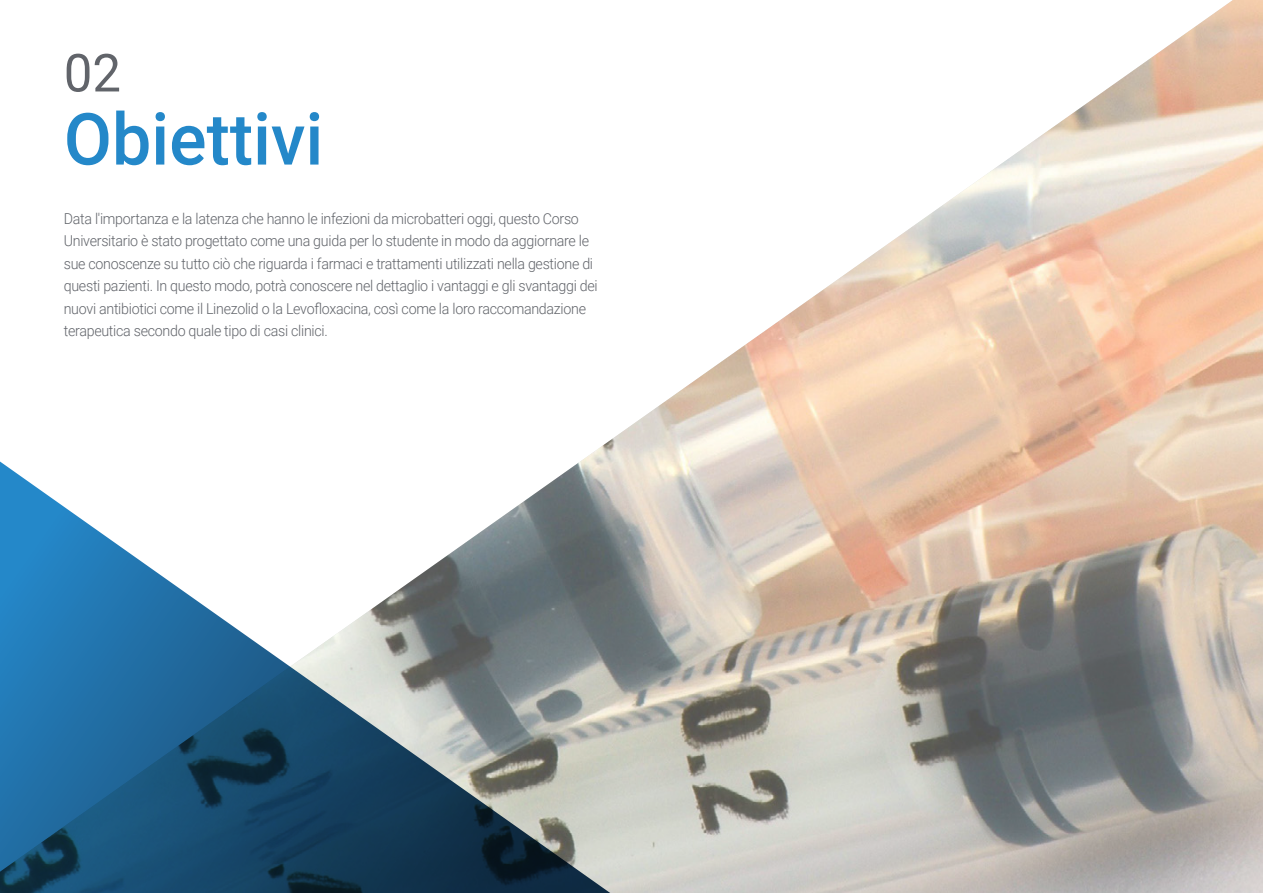
<style>
.page{position:relative;width:1263px;height:893px;background:#fff}
.page>*{position:absolute;margin:0;border:0;box-sizing:border-box;transform-origin:0 0}
.t1{font:500 72px "Roboto";color:#2488c9}
.t2{font:52.5px "Roboto";color:#61646a}
.t3{font:300 15px/22.5px "Roboto";letter-spacing:-.02em;color:#61646a;scale:.95 1}
</style>
<div class="page">
<img style="left:602px;top:0;width:661px;height:893px">
<svg style="left:0;top:446px;width:640px;height:447px"></svg>
<h2 class="t2" style="left:64px;top:36px;width:59px">02</h2>
<h1 class="t1" style="left:64px;top:89px;width:261px">Obiettivi</h1>
<p class="t3" style="left:64px;top:207px;width:563px">Data l'importanza e la latenza che hanno le infezioni da microbatteri oggi, questo Corso Universitario è stato progettato come una guida per lo studente in modo da aggiornare le sue conoscenze su tutto ciò che riguarda i farmaci e trattamenti utilizzati nella gestione di questi pazienti. In questo modo, potrà conoscere nel dettaglio i vantaggi e gli svantaggi dei nuovi antibiotici come il Linezolid o la Levofloxacina, così come la loro raccomandazione terapeutica secondo quale tipo di casi clinici.</p>
</div>
